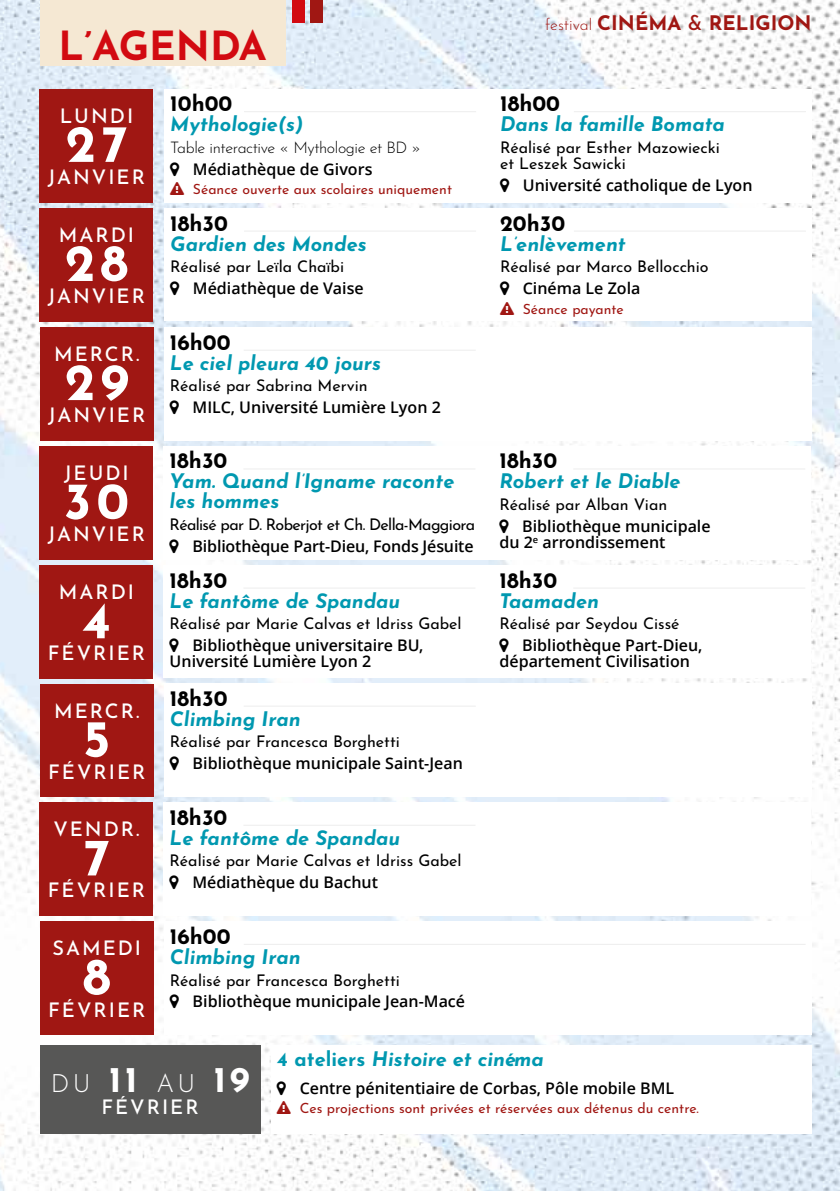
<style>
.page{position:relative;width:840px;height:1191px;background:#fff}
.page>*{position:absolute;margin:0;border:0;box-sizing:border-box;transform-origin:0 0}
.t1{font:700 52px "Josefin Sans";letter-spacing:.1em;color:#fff}
.t2{font:700 40px "Josefin Sans";color:#d20a11}
.t3{font:300 25.2px "Josefin Sans";color:#fff}
.t4{font:700 22px "Josefin Sans";color:#000}
.t5{font:italic 700 20px/20px "Josefin Sans";color:#0098b0}
.t6{font:500 20px "Josefin Sans";letter-spacing:.1em;color:#fff}
.t7{font:700 20px "Josefin Sans";color:#a01713}
.t8{font:600 16px/16px "Open Sans";color:#000}
.t9{font:16px/16px "Josefin Sans";color:#000}
.t10{font:16px "Josefin Sans";letter-spacing:-.04em;color:#000}
.t11{font:300 16px "Josefin Sans";letter-spacing:-.025em;color:#000}
.t12{font:14px "Josefin Sans";color:#a01713}
.s1{font-weight:300;font-size:16px}
.s2{font-weight:500}
.s3{font-weight:700;font-size:36px}
.s4{font-style:normal}
</style>
<div class="page">
<img style="left:0;top:0;width:839px;height:1191px">
<div style="left:40px;top:0;width:245px;height:65px;background:#f5e8d3"></div>
<div style="left:40px;top:89px;width:113px;height:113px;background:#a01713"></div>
<div style="left:164px;top:89px;width:647px;height:113px;background:#fff"></div>
<hr style="left:244px;top:111px;width:232px;height:1px;background:#ededed">
<hr style="left:573px;top:111px;width:232px;height:1px;background:#ededed">
<div style="left:40px;top:208px;width:113px;height:113px;background:#a01713"></div>
<div style="left:164px;top:208px;width:647px;height:113px;background:#fff"></div>
<hr style="left:244px;top:231px;width:232px;height:1px;background:#ededed">
<hr style="left:573px;top:231px;width:232px;height:1px;background:#ededed">
<div style="left:40px;top:327px;width:113px;height:113px;background:#a01713"></div>
<div style="left:164px;top:327px;width:646px;height:113px;background:#fff"></div>
<hr style="left:243px;top:350px;width:232px;height:1px;background:#ededed">
<div style="left:40px;top:446px;width:113px;height:114px;background:#a01713"></div>
<div style="left:164px;top:446px;width:646px;height:114px;background:#fff"></div>
<hr style="left:243px;top:468px;width:232px;height:1px;background:#ededed">
<hr style="left:573px;top:468px;width:231px;height:1px;background:#ededed">
<div style="left:40px;top:565px;width:113px;height:114px;background:#a01713"></div>
<div style="left:164px;top:565px;width:646px;height:113px;background:#fff"></div>
<hr style="left:243px;top:587px;width:232px;height:1px;background:#ededed">
<hr style="left:573px;top:587px;width:231px;height:1px;background:#ededed">
<div style="left:40px;top:684px;width:113px;height:113px;background:#a01713"></div>
<div style="left:164px;top:683px;width:646px;height:114px;background:#fff"></div>
<hr style="left:243px;top:705px;width:232px;height:1px;background:#ededed">
<div style="left:292px;top:0;width:12px;height:23px;background:#d20a11"></div>
<div style="left:310px;top:0;width:12px;height:23px;background:#a01713"></div>
<div style="left:40px;top:802px;width:113px;height:114px;background:#a01713"></div>
<div style="left:164px;top:802px;width:646px;height:114px;background:#fff"></div>
<hr style="left:243px;top:824px;width:232px;height:1px;background:#ededed">
<div style="left:40px;top:921px;width:113px;height:114px;background:#a01713"></div>
<div style="left:164px;top:921px;width:646px;height:114px;background:#fff"></div>
<hr style="left:243px;top:943px;width:562px;height:1px;background:#ededed">
<div style="left:40px;top:1045px;width:220px;height:89px;background:#575756"></div>
<div style="left:271px;top:1045px;width:540px;height:89px;background:#fff"></div>
<h2 class="t2" style="left:58px;top:16px;width:210px">L’AGENDA</h2>
<p class="t6" style="left:60px;top:101px;width:75px">LUNDI</p>
<h1 class="t1" style="left:66px;top:105px;width:63px">27</h1>
<p class="t6" style="left:48px;top:162px;width:99px">JANVIER</p>
<p class="t6" style="left:59px;top:220px;width:77px">MARDI</p>
<h1 class="t1" style="left:65px;top:224px;width:65px">28</h1>
<p class="t6" style="left:48px;top:281px;width:99px">JANVIER</p>
<p class="t6" style="left:54px;top:339px;width:87px">MERCR.</p>
<h1 class="t1" style="left:65px;top:343px;width:65px">29</h1>
<p class="t6" style="left:48px;top:400px;width:99px">JANVIER</p>
<p class="t6" style="left:64px;top:458px;width:66px">JEUDI</p>
<h1 class="t1" style="left:64px;top:462px;width:67px">30</h1>
<p class="t6" style="left:48px;top:519px;width:99px">JANVIER</p>
<p class="t6" style="left:59px;top:577px;width:77px">MARDI</p>
<h1 class="t1" style="left:82px;top:581px;width:30px">4</h1>
<p class="t6" style="left:48px;top:638px;width:99px">FÉVRIER</p>
<p class="t6" style="left:54px;top:695px;width:87px">MERCR.</p>
<h1 class="t1" style="left:83px;top:700px;width:28px">5</h1>
<p class="t6" style="left:48px;top:757px;width:99px">FÉVRIER</p>
<p class="t6" style="left:53px;top:814px;width:88px">VENDR.</p>
<h1 class="t1" style="left:83px;top:818px;width:28px">7</h1>
<p class="t6" style="left:48px;top:875px;width:99px">FÉVRIER</p>
<p class="t6" style="left:52px;top:933px;width:90px">SAMEDI</p>
<h1 class="t1" style="left:83px;top:937px;width:29px">8</h1>
<p class="t6" style="left:48px;top:994px;width:99px">FÉVRIER</p>
<h3 class="t4" style="left:170px;top:87px;width:64px">10h00</h3>
<p class="t5" style="left:170px;top:112px;width:134px">Mythologie(s)</p>
<p class="t11" style="left:170px;top:135px;width:252px">Table interactive « Mythologie et BD »</p>
<p class="t8" style="left:193px;top:160px;width:181px">Médiathèque de Givors</p>
<p class="t12" style="left:193px;top:179px;width:260px">Séance ouverte aux scolaires uniquement</p>
<h3 class="t4" style="left:170px;top:206px;width:59px">18h30</h3>
<p class="t5" style="left:170px;top:231px;width:198px">Gardien des Mondes</p>
<p class="t9" style="left:170px;top:257px;width:175px">Réalisé par Leïla Chaïbi</p>
<p class="t8" style="left:193px;top:280px;width:172px">Médiathèque de Vaise</p>
<h3 class="t4" style="left:170px;top:325px;width:62px">16h00</h3>
<p class="t5" style="left:170px;top:350px;width:213px">Le ciel pleura 40 jours</p>
<p class="t9" style="left:170px;top:376px;width:199px">Réalisé par Sabrina Mervin</p>
<p class="t8" style="left:192px;top:399px;width:249px">MILC, Université Lumière Lyon 2</p>
<h3 class="t4" style="left:169px;top:444px;width:59px">18h30</h3>
<p class="t5" style="left:169px;top:469px;width:286px">Yam. Quand l’Igname raconte les hommes</p>
<p class="t10" style="left:169px;top:512px;width:307px">Réalisé par D. Roberjot et Ch. Della-Maggiora</p>
<p class="t8" style="left:192px;top:537px;width:282px">Bibliothèque Part-Dieu, Fonds Jésuite</p>
<h3 class="t4" style="left:169px;top:563px;width:59px">18h30</h3>
<p class="t5" style="left:169px;top:588px;width:232px">Le fantôme de Spandau</p>
<p class="t9" style="left:169px;top:614px;width:293px">Réalisé par Marie Calvas et Idriss Gabel</p>
<p class="t8" style="left:169px;top:637px;width:255px;text-indent:23px">Bibliothèque universitaire BU,<br>Université Lumière Lyon 2</p>
<h3 class="t4" style="left:170px;top:681px;width:59px">18h30</h3>
<p class="t5" style="left:170px;top:706px;width:132px">Climbing Iran</p>
<p class="t9" style="left:170px;top:732px;width:231px">Réalisé par Francesca Borghetti</p>
<p class="t8" style="left:192px;top:755px;width:272px">Bibliothèque municipale Saint-Jean</p>
<h3 class="t4" style="left:169px;top:800px;width:59px">18h30</h3>
<p class="t5" style="left:169px;top:825px;width:232px">Le fantôme de Spandau</p>
<p class="t9" style="left:169px;top:851px;width:293px">Réalisé par Marie Calvas et Idriss Gabel</p>
<p class="t8" style="left:192px;top:874px;width:187px">Médiathèque du Bachut</p>
<h3 class="t4" style="left:170px;top:919px;width:62px">16h00</h3>
<p class="t5" style="left:170px;top:944px;width:132px">Climbing Iran</p>
<p class="t9" style="left:170px;top:970px;width:231px">Réalisé par Francesca Borghetti</p>
<p class="t8" style="left:192px;top:993px;width:274px">Bibliothèque municipale Jean-Macé</p>
<p class="t7" style="left:545px;top:8px;width:267px"><span class="s1">festival</span> CINÉMA <span class="s2">&amp;</span> RELIGION</p>
<h3 class="t4" style="left:500px;top:87px;width:61px">18h00</h3>
<p class="t5" style="left:500px;top:112px;width:226px">Dans la famille Bomata</p>
<p class="t9" style="left:500px;top:138px;width:221px">Réalisé par Esther Mazowiecki et Leszek Sawicki</p>
<p class="t8" style="left:522px;top:176px;width:231px">Université catholique de Lyon</p>
<h3 class="t4" style="left:500px;top:206px;width:67px">20h30</h3>
<p class="t5" style="left:500px;top:231px;width:127px">L’enlèvement</p>
<p class="t9" style="left:500px;top:257px;width:210px">Réalisé par Marco Bellocchio</p>
<p class="t8" style="left:522px;top:280px;width:119px">Cinéma Le Zola</p>
<p class="t12" style="left:522px;top:298px;width:102px">Séance payante</p>
<h3 class="t4" style="left:499px;top:444px;width:59px">18h30</h3>
<p class="t5" style="left:499px;top:469px;width:183px">Robert et le Diable</p>
<p class="t9" style="left:499px;top:495px;width:169px">Réalisé par Alban Vian</p>
<p class="t8" style="left:499px;top:517px;width:212px;text-indent:23px">Bibliothèque municipale du 2<sup>e</sup> arrondissement</p>
<h3 class="t4" style="left:499px;top:563px;width:59px">18h30</h3>
<p class="t5" style="left:499px;top:588px;width:101px">Taamaden</p>
<p class="t9" style="left:499px;top:614px;width:181px">Réalisé par Seydou Cissé</p>
<p class="t8" style="left:499px;top:637px;width:204px;text-indent:23px">Bibliothèque Part-Dieu, département Civilisation</p>
<h3 class="t3" style="left:51px;top:1064px;width:200px">DU <span class="s3">11</span> AU <span class="s3">19</span></h3>
<p class="t6" style="left:101px;top:1092px;width:99px">FÉVRIER</p>
<p class="t5" style="left:277px;top:1047px;width:268px"><span class="s4">4 ateliers</span> Histoire et cinéma</p>
<p class="t8" style="left:299px;top:1079px;width:376px">Centre pénitentiaire de Corbas, Pôle mobile BML</p>
<p class="t12" style="left:299px;top:1098px;width:400px">Ces projections sont privées et réservées aux détenus du centre.</p>
</div>
